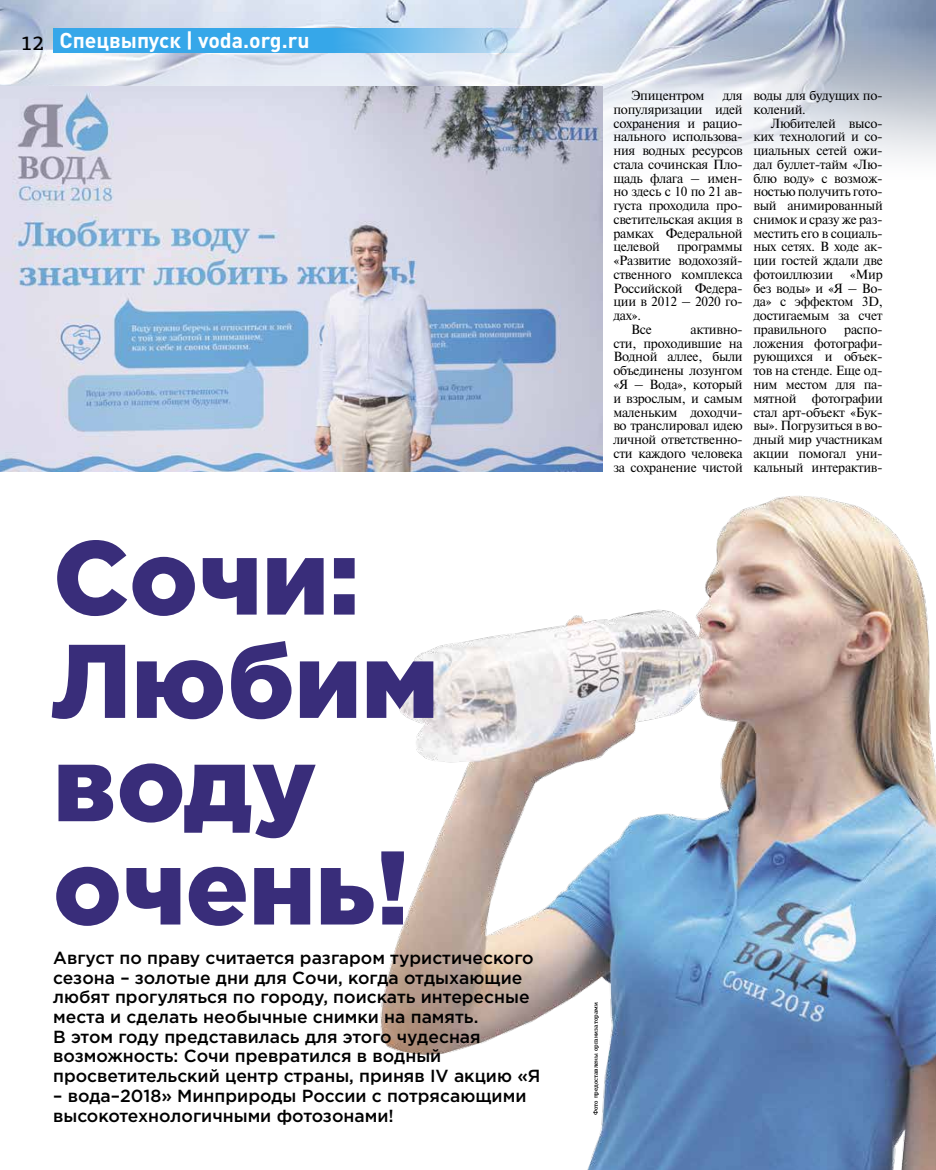
<style>
.page{position:relative;width:936px;height:1170px;background:#fff}
.page>*{position:absolute;margin:0;border:0;box-sizing:border-box;transform-origin:0 0}
.t1{font:900 104.38px/103.2px "Gotham Pro";color:#392d7a}
.t2{font:700 21.25px "DIN Pro";color:#fff}
.t3{font:500 17.5px/19.8px "Gotham Pro";color:#000}
.t4{font:12.5px/13.8px "Newton C";letter-spacing:-.02em;color:#000;text-align:justify}
.t5{font:500 6.25px "PF Centro Slab Pro";color:#000}
</style>
<div class="page">
<img style="left:0;top:0;width:935px;height:279px">
<svg style="left:53px;top:28px;width:490px;height:25px;background:#5ab4ea"></svg>
<img style="left:78px;top:387px;width:857px;height:782px">
<img style="left:0;top:86px;width:602px;height:385px">
<h2 class="t2" style="left:21px;top:22px;width:290px"><sub>12</sub> Спецвыпуск | voda.org.ru</h2>
<h1 class="t1" style="left:53px;top:523px;width:387px">Сочи:<br>Любим воду очень!</h1>
<p class="t3" style="left:53px;top:947px;width:489px">Август по праву считается разгаром туристического сезона – золотые дни для Сочи, когда отдыхающие любят прогуляться по городу, поискать интересные места и сделать необычные снимки на память.<br>В этом году представилась для этого чудесная возможность: Сочи превратился в водный просветительский центр страны, приняв IV акцию «Я</p>
<h3 class="t3" style="left:53px;top:1085px;width:474px">– вода–2018» Минприроды России с потрясающими высокотехнологичными фотозонами!</h3>
<p class="t4" style="left:631px;top:89px;width:75px">Эпицентром</p>
<p class="t4" style="left:613px;top:89px;width:131px;text-indent:109px">для популяризации идей сохранения и рацио&shy;нального использова&shy;ния водных ресурсов стала сочинская Пло&shy;щадь флага – имен&shy;но здесь с 10 по 21 ав&shy;густа проходила про&shy;светительская акция в рамках Федеральной целевой</p>
<p class="t4" style="left:677px;top:240px;width:67px">программы</p>
<p class="t4" style="left:613px;top:254px;width:131px">«Развитие водохозяй-</p>
<p class="t4" style="left:613px;top:267px;width:131px">ственного комплекса</p>
<p class="t4" style="left:613px;top:281px;width:131px">Российской Федера-</p>
<p class="t4" style="left:613px;top:295px;width:131px">ции в 2012 – 2020 го-</p>
<p class="t4" style="left:613px;top:309px;width:29px">дах».</p>
<p class="t4" style="left:631px;top:322px;width:22px">Все</p>
<p class="t4" style="left:613px;top:322px;width:131px;text-indent:77px">активно&shy;сти, проходившие на Водной аллее, были объединены лозунгом «Я – Вода», который и взрослым, и самым маленьким доходчи&shy;во транслировал идею личной ответственно&shy;сти каждого человека за сохранение чистой</p>
<p class="t4" style="left:753px;top:89px;width:131px">воды для будущих по&shy;колений.</p>
<p class="t4" style="left:753px;top:116px;width:131px;text-indent:18px">Любителей высо&shy;ких технологий и со&shy;циальных сетей ожи&shy;дал буллет-тайм «Лю&shy;блю воду» с возмож&shy;ностью получить гото&shy;вый анимированный снимок и сразу же раз&shy;местить его в социаль&shy;ных сетях. В ходе ак&shy;ции гостей ждали две фотоиллюзии</p>
<p class="t4" style="left:753px;top:267px;width:131px;text-indent:96px">«Мир без воды» и «Я – Во&shy;да» с эффектом 3D, достигаемым за счет правильного</p>
<p class="t4" style="left:753px;top:322px;width:131px;text-indent:91px">распо&shy;ложения фотографи&shy;рующихся и объек&shy;тов на стенде. Еще од&shy;ним местом для па&shy;мятной фотографии стал арт-объект «Бук&shy;вы». Погрузиться в во&shy;дный мир участникам акции помогал уни&shy;кальный интерактив-</p>
<p class="t5" style="left:591px;top:1114px;width:114px;rotate:-90deg">Фото предоставлены организаторами</p>
</div>
